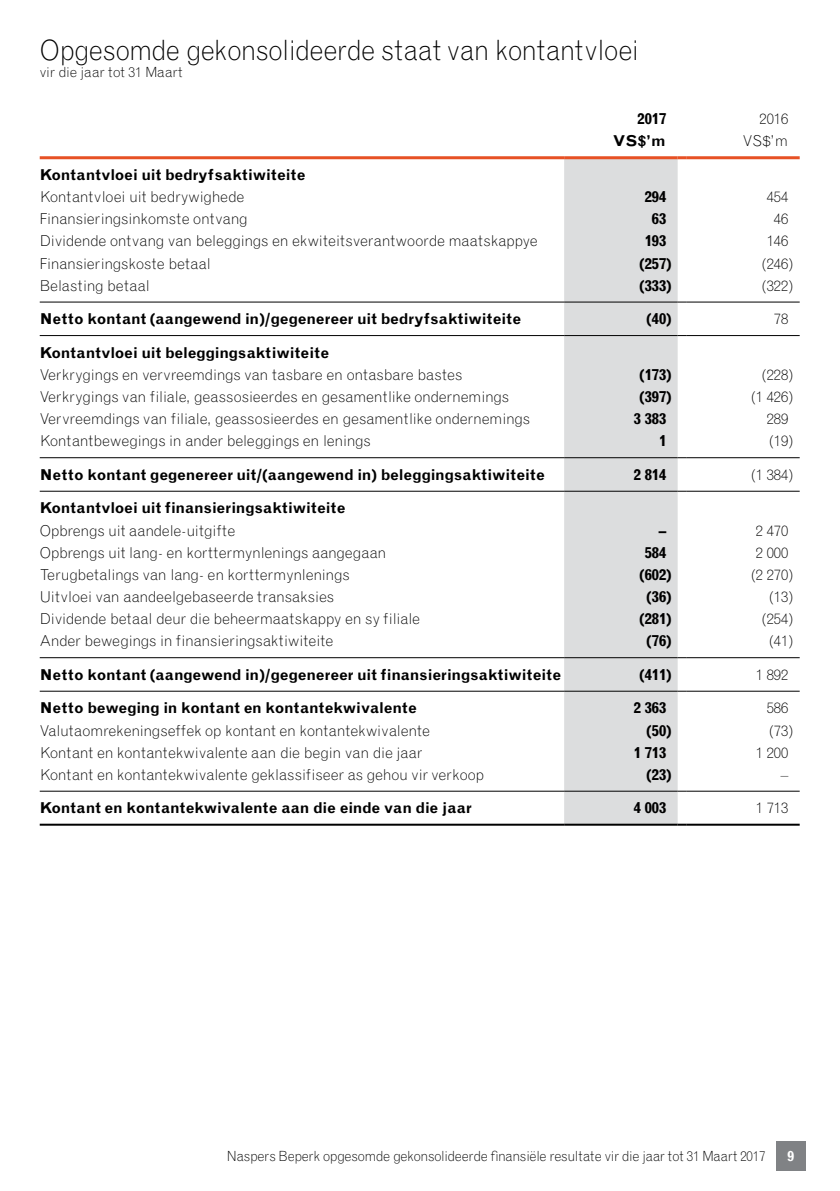
<style>
.page{position:relative;width:840px;height:1191px;background:#fff}
.page>*{position:absolute;margin:0;border:0;box-sizing:border-box;transform-origin:0 0}
.t1{font:300 28px "Grotesque MT Std";letter-spacing:-.02em;color:#000;scale:.95 1}
.t2{font:300 15px "Grotesque MT Std";letter-spacing:-.01em;color:#000}
.t3{font:700 15px "Grotesque MT Std";color:#000}
.t4{font:300 14px "Grotesque MT Std";letter-spacing:-.01em;color:#000;scale:.95 1}
.t5{font:300 14px "Grotesque MT Std";letter-spacing:-.01em;color:#000}
.t6{font:700 14px "Grotesque MT Std";color:#fff}
</style>
<div class="page">
<div style="left:775px;top:1140px;width:30px;height:30px;background:#808285"></div>
<div style="left:564px;top:159px;width:113px;height:664px;background:#dcddde"></div>
<hr style="left:40px;top:156px;width:524px;height:3px;background:#e75124">
<hr style="left:564px;top:156px;width:113px;height:3px;background:#e75124">
<svg style="left:677px;top:156px;width:8px;height:3px"></svg>
<hr style="left:685px;top:156px;width:114px;height:3px;background:#e75124">
<hr style="left:40px;top:301px;width:524px;height:1px;background:#000">
<hr style="left:564px;top:301px;width:113px;height:1px;background:#000">
<hr style="left:685px;top:301px;width:114px;height:1px;background:#000">
<hr style="left:40px;top:335px;width:524px;height:1px;background:#000">
<hr style="left:564px;top:335px;width:113px;height:1px;background:#000">
<hr style="left:685px;top:335px;width:114px;height:1px;background:#000">
<hr style="left:40px;top:457px;width:524px;height:1px;background:#000">
<hr style="left:564px;top:457px;width:113px;height:1px;background:#000">
<hr style="left:685px;top:457px;width:114px;height:1px;background:#000">
<hr style="left:40px;top:491px;width:524px;height:1px;background:#000">
<hr style="left:564px;top:491px;width:113px;height:1px;background:#000">
<hr style="left:685px;top:491px;width:114px;height:1px;background:#000">
<hr style="left:40px;top:657px;width:524px;height:1px;background:#000">
<hr style="left:564px;top:657px;width:113px;height:1px;background:#000">
<hr style="left:685px;top:657px;width:114px;height:1px;background:#000">
<hr style="left:40px;top:690px;width:524px;height:1px;background:#000">
<hr style="left:564px;top:690px;width:113px;height:1px;background:#000">
<hr style="left:685px;top:690px;width:114px;height:1px;background:#000">
<hr style="left:40px;top:790px;width:524px;height:1px;background:#000">
<hr style="left:564px;top:790px;width:113px;height:1px;background:#000">
<hr style="left:685px;top:790px;width:114px;height:1px;background:#000">
<hr style="left:40px;top:823px;width:524px;height:2px;background:#000">
<hr style="left:564px;top:823px;width:113px;height:2px;background:#000">
<svg style="left:677px;top:823px;width:8px;height:2px"></svg>
<hr style="left:685px;top:823px;width:114px;height:2px;background:#000">
<h1 class="t1" style="left:40px;top:33px;width:632px">Opgesomde gekonsolideerde staat van kontantvloei</h1>
<p class="t5" style="left:40px;top:63px;width:144px">vir die jaar tot 31 Maart</p>
<p class="t3" style="left:637px;top:110px;width:30px">2017</p>
<p class="t2" style="left:759px;top:110px;width:30px">2016</p>
<p class="t3" style="left:612px;top:132px;width:55px">VS$’m</p>
<p class="t2" style="left:742px;top:132px;width:47px">VS$’m</p>
<p class="t3" style="left:40px;top:166px;width:267px">Kontantvloei uit bedryfsaktiwiteite</p>
<p class="t2" style="left:40px;top:188px;width:206px">Kontantvloei uit bedrywighede</p>
<p class="t3" style="left:644px;top:188px;width:23px">294</p>
<p class="t2" style="left:766px;top:188px;width:23px">454</p>
<p class="t2" style="left:40px;top:210px;width:209px">Finansieringsinkomste ontvang</p>
<p class="t3" style="left:651px;top:210px;width:16px">63</p>
<p class="t2" style="left:773px;top:210px;width:16px">46</p>
<p class="t2" style="left:40px;top:232px;width:499px">Dividende ontvang van beleggings en ekwiteitsverantwoorde maatskappye</p>
<p class="t3" style="left:644px;top:232px;width:23px">193</p>
<p class="t2" style="left:766px;top:232px;width:23px">146</p>
<p class="t2" style="left:40px;top:254px;width:173px">Finansieringskoste betaal</p>
<p class="t3" style="left:638px;top:254px;width:34px">(257)</p>
<p class="t2" style="left:761px;top:254px;width:33px">(246)</p>
<p class="t2" style="left:40px;top:276px;width:111px">Belasting betaal</p>
<p class="t3" style="left:638px;top:277px;width:34px">(333)</p>
<p class="t2" style="left:761px;top:276px;width:33px">(322)</p>
<p class="t3" style="left:40px;top:310px;width:483px">Netto kontant (aangewend in)/gegenereer uit bedryfsaktiwiteite</p>
<p class="t3" style="left:646px;top:310px;width:27px">(40)</p>
<p class="t2" style="left:773px;top:310px;width:16px">78</p>
<p class="t3" style="left:40px;top:344px;width:291px">Kontantvloei uit beleggingsaktiwiteite</p>
<p class="t2" style="left:40px;top:365px;width:424px">Verkrygings en vervreemdings van tasbare en ontasbare bastes</p>
<p class="t3" style="left:638px;top:366px;width:34px">(173)</p>
<p class="t2" style="left:761px;top:365px;width:33px">(228)</p>
<p class="t2" style="left:40px;top:388px;width:470px">Verkrygings van filiale, geassosieerdes en gesamentlike ondernemings</p>
<p class="t3" style="left:638px;top:388px;width:34px">(397)</p>
<p class="t2" style="left:750px;top:388px;width:44px">(1 426)</p>
<p class="t2" style="left:40px;top:410px;width:491px">Vervreemdings van filiale, geassosieerdes en gesamentlike ondernemings</p>
<p class="t3" style="left:633px;top:410px;width:34px">3 383</p>
<p class="t2" style="left:766px;top:410px;width:23px">289</p>
<p class="t2" style="left:40px;top:432px;width:332px">Kontantbewegings in ander beleggings en lenings</p>
<p class="t3" style="left:658px;top:432px;width:9px">1</p>
<p class="t2" style="left:768px;top:432px;width:26px">(19)</p>
<p class="t3" style="left:40px;top:466px;width:506px">Netto kontant gegenereer uit/(aangewend in) beleggingsaktiwiteite</p>
<p class="t3" style="left:633px;top:466px;width:34px">2 814</p>
<p class="t2" style="left:750px;top:465px;width:44px">(1 384)</p>
<p class="t3" style="left:40px;top:499px;width:307px">Kontantvloei uit finansieringsaktiwiteite</p>
<p class="t2" style="left:40px;top:521px;width:197px">Opbrengs uit aandele-uitgifte</p>
<p class="t3" style="left:658px;top:521px;width:9px">–</p>
<p class="t2" style="left:755px;top:521px;width:34px">2 470</p>
<p class="t2" style="left:40px;top:543px;width:348px">Opbrengs uit lang- en korttermynlenings aangegaan</p>
<p class="t3" style="left:644px;top:543px;width:23px">584</p>
<p class="t2" style="left:755px;top:543px;width:34px">2 000</p>
<p class="t2" style="left:40px;top:565px;width:311px">Terugbetalings van lang- en korttermynlenings</p>
<p class="t3" style="left:638px;top:566px;width:34px">(602)</p>
<p class="t2" style="left:750px;top:565px;width:44px">(2 270)</p>
<p class="t2" style="left:40px;top:587px;width:296px">Uitvloei van aandeelgebaseerde transaksies</p>
<p class="t3" style="left:646px;top:588px;width:27px">(36)</p>
<p class="t2" style="left:768px;top:587px;width:26px">(13)</p>
<p class="t2" style="left:40px;top:610px;width:382px">Dividende betaal deur die beheermaatskappy en sy filiale</p>
<p class="t3" style="left:638px;top:610px;width:34px">(281)</p>
<p class="t2" style="left:761px;top:610px;width:33px">(254)</p>
<p class="t2" style="left:40px;top:632px;width:295px">Ander bewegings in finansieringsaktiwiteite</p>
<p class="t3" style="left:646px;top:632px;width:27px">(76)</p>
<p class="t2" style="left:768px;top:632px;width:26px">(41)</p>
<p class="t3" style="left:40px;top:666px;width:523px">Netto kontant (aangewend in)/gegenereer uit finansieringsaktiwiteite</p>
<p class="t3" style="left:638px;top:666px;width:34px">(411)</p>
<p class="t2" style="left:755px;top:665px;width:34px">1 892</p>
<p class="t3" style="left:40px;top:699px;width:378px">Netto beweging in kontant en kontantekwivalente</p>
<p class="t3" style="left:633px;top:699px;width:34px">2 363</p>
<p class="t2" style="left:766px;top:699px;width:23px">586</p>
<p class="t2" style="left:40px;top:721px;width:392px">Valutaomrekeningseffek op kontant en kontantekwivalente</p>
<p class="t3" style="left:646px;top:721px;width:27px">(50)</p>
<p class="t2" style="left:768px;top:721px;width:26px">(73)</p>
<p class="t2" style="left:40px;top:743px;width:384px">Kontant en kontantekwivalente aan die begin van die jaar</p>
<p class="t3" style="left:633px;top:743px;width:34px">1 713</p>
<p class="t2" style="left:755px;top:743px;width:34px">1 200</p>
<p class="t2" style="left:40px;top:765px;width:446px">Kontant en kontantekwivalente geklassifiseer as gehou vir verkoop</p>
<p class="t3" style="left:646px;top:766px;width:27px">(23)</p>
<p class="t2" style="left:780px;top:765px;width:9px">–</p>
<p class="t3" style="left:40px;top:799px;width:433px">Kontant en kontantekwivalente aan die einde van die jaar</p>
<p class="t3" style="left:633px;top:799px;width:34px">4 003</p>
<p class="t2" style="left:755px;top:799px;width:34px">1 713</p>
<p class="t4" style="left:227px;top:1147px;width:568px">Naspers Beperk opgesomde gekonsolideerde finansiële resultate vir die jaar tot 31 Maart 2017</p>
<p class="t6" style="left:787px;top:1147px;width:8px">9</p>
</div>
